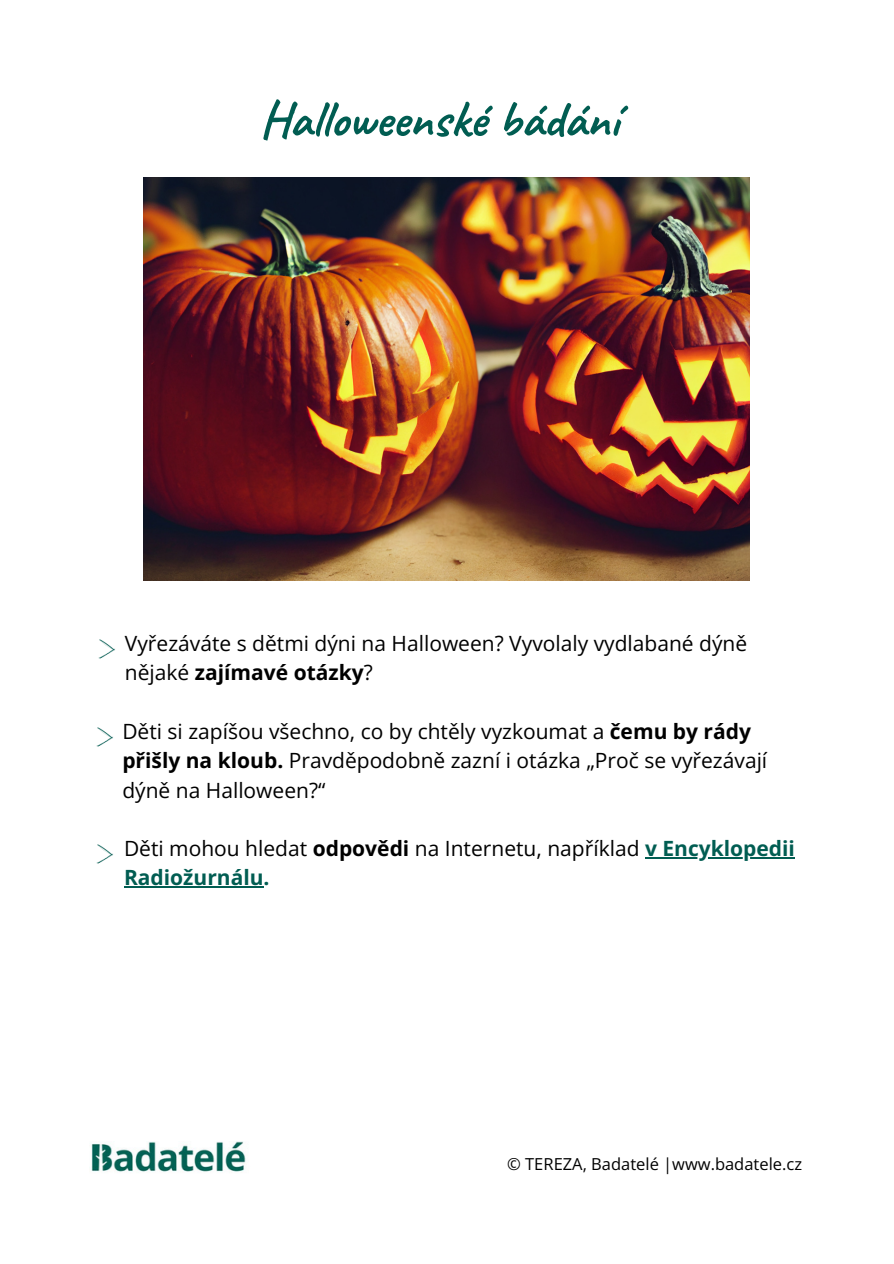
<style>
.page{position:relative;width:894px;height:1264px;background:#fff}
.page>*{position:absolute;margin:0;border:0;box-sizing:border-box;transform-origin:0 0}
.t1{font:700 51px "Caveat";color:#015d52}
.t2{font:21px/29.2px "Open Sans";color:#000}
.t3{font:16.5px "Open Sans";color:#000}
.s1{font-weight:700}
.s2{font-weight:700;color:#015d52}
</style>
<div class="page">
<img style="left:144px;top:178px;width:605px;height:402px">
<img style="left:91px;top:1141px;width:155px;height:31px">
<img style="left:98px;top:639px;width:17px;height:20px">
<img style="left:96px;top:727px;width:17px;height:20px">
<hr style="left:645px;top:857px;width:149px;height:1px;background:#015d52">
<hr style="left:124px;top:886px;width:139px;height:1px;background:#015d52">
<img style="left:96px;top:844px;width:17px;height:20px">
<p class="t1" style="left:259px;top:87px;width:360px">Halloweenské bádání</p>
<p class="t2" style="left:125px;top:628px;width:623px">Vyřezáváte s dětmi dýni na Halloween? Vyvolaly vydlabané dýně nějaké <span class="s1">zajímavé otázky</span>?</p>
<p class="t2" style="left:122px;top:716px;width:646px">Děti si zapíšou všechno, co by chtěly vyzkoumat a <span class="s1">čemu by rády přišly na kloub.</span> Pravděpodobně zazní i otázka „Proč se vyřezávají dýně na Halloween?“</p>
<p class="t2" style="left:124px;top:833px;width:672px">Děti mohou hledat <span class="s1">odpovědi</span> na Internetu, například <span class="s2">v Encyklopedii<br>Radiožurnálu.</span></p>
<p class="t3" style="left:507px;top:1152px;width:296px">© TEREZA, Badatelé |www.badatele.cz</p>
</div>
